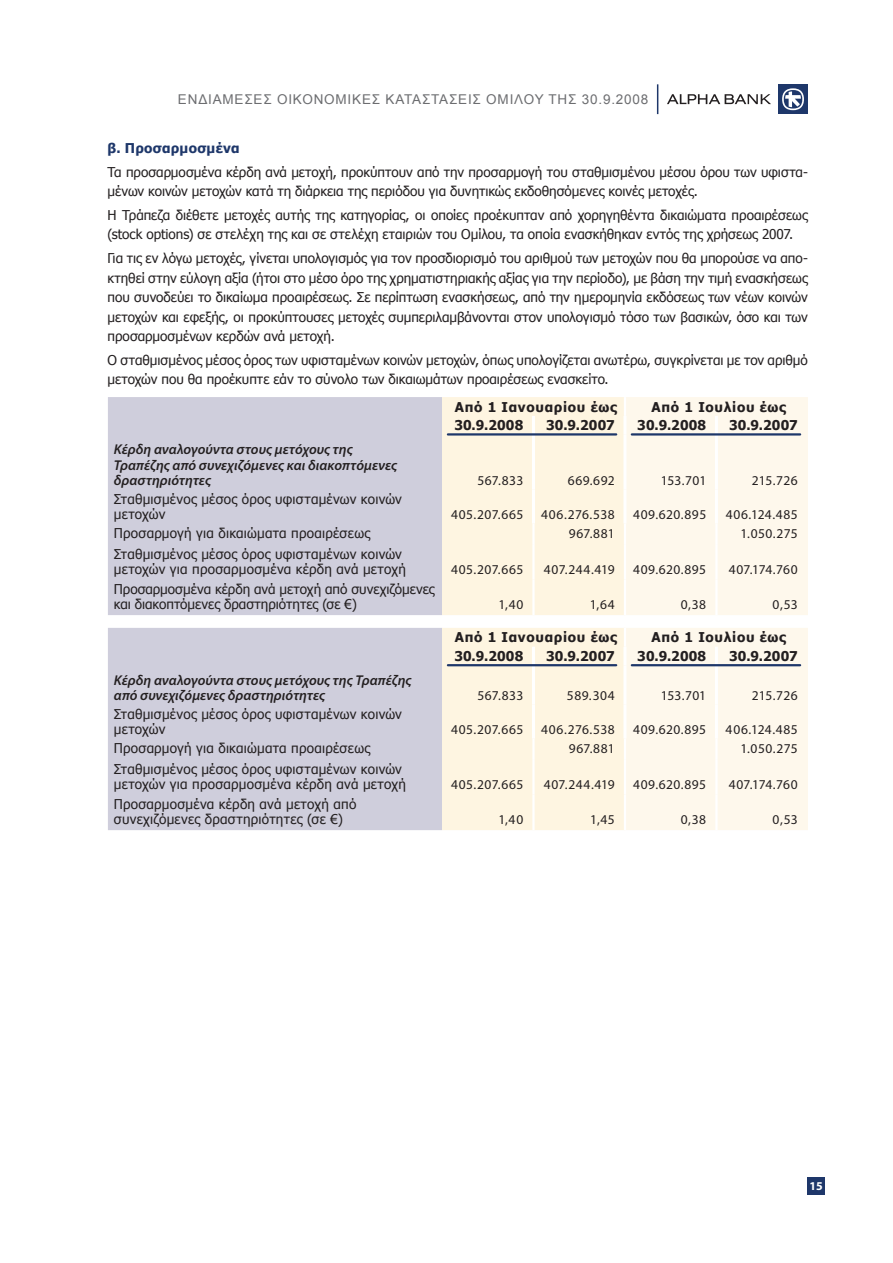
<style>
.page{position:relative;width:893px;height:1263px;background:#fff}
.page>*{position:absolute;margin:0;border:0;box-sizing:border-box;transform-origin:0 0}
.t1{font:italic 600 14.25px/15.8px "Myriad Pro";letter-spacing:.005em;color:#231f20}
.t2{font:13.5px/19.5px "Tahoma";color:#231f20}
.t3{font:13.5px/15px "Tahoma";letter-spacing:.02em;color:#231f20}
.t4{font:13.5px "Myriad Pro";letter-spacing:.035em;color:#231f20}
.t5{font:700 13.5px "Tahoma";letter-spacing:.05em;color:#231f20}
.t6{font:13.5px "Arial";letter-spacing:.06em;color:#6c6d70}
.t7{font:13.5px "Myriad Pro";letter-spacing:.015em;color:#231f20}
.t8{font:13.5px "Myriad Pro";letter-spacing:.01em;color:#231f20}
.t9{font:700 13.5px "Tahoma";letter-spacing:.025em;color:#1e376a}
.t10{font:700 12px "Myriad Pro";color:#fff}
</style>
<div class="page">
<div style="left:808px;top:1178px;width:17px;height:17px;background:#1e376a"></div>
<div style="left:778px;top:84px;width:30px;height:30px;background:#1e376a"></div>
<svg style="left:782px;top:88px;width:22px;height:22px"></svg>
<svg style="left:784px;top:90px;width:18px;height:19px"></svg>
<svg style="left:785px;top:91px;width:16px;height:16px"></svg>
<svg style="left:667px;top:94px;width:104px;height:10px"></svg>
<hr style="left:657px;top:84px;width:1px;height:30px;background:#1e376a">
<div style="left:108px;top:397px;width:334px;height:218px;background:#cfcedc"></div>
<svg style="left:442px;top:397px;width:366px;height:218px;background:#fdf6e6"></svg>
<hr style="left:448px;top:433px;width:168px;height:2px;background:#1e376a">
<hr style="left:632px;top:433px;width:168px;height:2px;background:#1e376a">
<div style="left:108px;top:628px;width:334px;height:202px;background:#cfcedc"></div>
<svg style="left:442px;top:628px;width:366px;height:202px;background:#fdf6e6"></svg>
<hr style="left:448px;top:664px;width:168px;height:2px;background:#1e376a">
<hr style="left:632px;top:664px;width:168px;height:2px;background:#1e376a">
<p class="t6" style="left:178px;top:91px;width:472px">ΕΝΔΙΑΜΕΣΕΣ ΟΙΚΟΝΟΜΙΚΕΣ ΚΑΤΑΣΤΑΣΕΙΣ ΟΜΙΛΟΥ ΤΗΣ 30.9.2008</p>
<p class="t9" style="left:108px;top:138px;width:134px">β. Προσαρμοσμένα</p>
<p class="t2" style="left:108px;top:161px;width:702px">Τα προσαρμοσμένα κέρδη ανά μετοχή, προκύπτουν από την προσαρμογή του σταθμισμένου μέσου όρου των υφιστα&shy;μένων κοινών μετοχών κατά τη διάρκεια της περιόδου για δυνητικώς εκδοθησόμενες κοινές μετοχές.</p>
<p class="t2" style="left:108px;top:204px;width:702px">Η Τράπεζα διέθετε μετοχές αυτής της κατηγορίας, οι οποίες προέκυπταν από χορηγηθέντα δικαιώματα προαιρέσεως (stock options) σε στελέχη της και σε στελέχη εταιριών του Ομίλου, τα οποία ενασκήθηκαν εντός της χρήσεως 2007.</p>
<p class="t2" style="left:108px;top:248px;width:702px;text-align:justify">Για τις εν λόγω μετοχές, γίνεται υπολογισμός για τον προσδιορισμό του αριθμού των μετοχών που θα μπορούσε να απο&shy;κτηθεί στην εύλογη αξία (ήτοι στο μέσο όρο της χρηματιστηριακής αξίας για την περίοδο), με βάση την τιμή ενασκήσεως που συνοδεύει το δικαίωμα προαιρέσεως. Σε περίπτωση ενασκήσεως, από την ημερομηνία εκδόσεως των νέων κοινών μετοχών και εφεξής, οι προκύπτουσες μετοχές συμπεριλαμβάνονται στον υπολογισμό τόσο των βασικών, όσο και των προσαρμοσμένων κερδών ανά μετοχή.</p>
<p class="t2" style="left:108px;top:349px;width:702px">Ο σταθμισμένος μέσος όρος των υφισταμένων κοινών μετοχών, όπως υπολογίζεται ανωτέρω, συγκρίνεται με τον αριθμό μετοχών που θα προέκυπτε εάν το σύνολο των δικαιωμάτων προαιρέσεως ενασκείτο.</p>
<p class="t5" style="left:455px;top:397px;width:164px">Από 1 Ιανουαρίου έως</p>
<p class="t5" style="left:651px;top:397px;width:136px">Από 1 Ιουλίου έως</p>
<p class="t5" style="left:454px;top:416px;width:70px">30.9.2008</p>
<p class="t5" style="left:546px;top:416px;width:70px">30.9.2007</p>
<p class="t5" style="left:637px;top:416px;width:70px">30.9.2008</p>
<p class="t5" style="left:729px;top:416px;width:70px">30.9.2007</p>
<p class="t1" style="left:114px;top:441px;width:285px">Κέρδη αναλογούντα στους μετόχους της<br>Τραπέζης από συνεχιζόμενες και διακοπτόμενες δραστηριότητες</p>
<p class="t4" style="left:477px;top:473px;width:47px">567.833</p>
<p class="t4" style="left:568px;top:473px;width:49px">669.692</p>
<p class="t4" style="left:661px;top:473px;width:47px">153.701</p>
<p class="t4" style="left:752px;top:473px;width:47px">215.726</p>
<p class="t3" style="left:114px;top:491px;width:290px">Σταθμισμένος μέσος όρος υφισταμένων κοινών μετοχών</p>
<p class="t4" style="left:451px;top:506px;width:74px">405.207.665</p>
<p class="t4" style="left:541px;top:506px;width:75px">406.276.538</p>
<p class="t4" style="left:633px;top:506px;width:75px">409.620.895</p>
<p class="t4" style="left:726px;top:506px;width:74px">406.124.485</p>
<p class="t3" style="left:114px;top:525px;width:258px">Προσαρμογή για δικαιώματα προαιρέσεως</p>
<p class="t4" style="left:569px;top:525px;width:48px">967.881</p>
<p class="t4" style="left:740px;top:525px;width:59px">1.050.275</p>
<p class="t3" style="left:114px;top:545px;width:294px">Σταθμισμένος μέσος όρος υφισταμένων κοινών μετοχών για προσαρμοσμένα κέρδη ανά μετοχή</p>
<p class="t4" style="left:451px;top:561px;width:74px">405.207.665</p>
<p class="t7" style="left:544px;top:561px;width:72px">407.244.419</p>
<p class="t4" style="left:633px;top:561px;width:75px">409.620.895</p>
<p class="t8" style="left:729px;top:561px;width:71px">407.174.760</p>
<p class="t2" style="left:114px;top:581px;width:322px;line-height:15px">Προσαρμοσμένα κέρδη ανά μετοχή από συνεχιζόμενες και διακοπτόμενες δραστηριότητες (σε €)</p>
<p class="t1" style="left:114px;top:672px;width:299px">Κέρδη αναλογούντα στους μετόχους της Τραπέζης από συνεχιζόμενες δραστηριότητες</p>
<p class="t3" style="left:114px;top:706px;width:290px">Σταθμισμένος μέσος όρος υφισταμένων κοινών μετοχών</p>
<p class="t4" style="left:498px;top:596px;width:26px">1,40</p>
<p class="t4" style="left:590px;top:596px;width:27px">1,64</p>
<p class="t4" style="left:681px;top:596px;width:27px">0,38</p>
<p class="t4" style="left:773px;top:596px;width:27px">0,53</p>
<p class="t5" style="left:455px;top:628px;width:164px">Από 1 Ιανουαρίου έως</p>
<p class="t5" style="left:651px;top:628px;width:136px">Από 1 Ιουλίου έως</p>
<p class="t5" style="left:454px;top:647px;width:70px">30.9.2008</p>
<p class="t5" style="left:546px;top:647px;width:70px">30.9.2007</p>
<p class="t5" style="left:637px;top:647px;width:70px">30.9.2008</p>
<p class="t5" style="left:729px;top:647px;width:70px">30.9.2007</p>
<p class="t4" style="left:477px;top:688px;width:47px">567.833</p>
<p class="t4" style="left:567px;top:688px;width:49px">589.304</p>
<p class="t4" style="left:661px;top:688px;width:47px">153.701</p>
<p class="t4" style="left:752px;top:688px;width:47px">215.726</p>
<p class="t4" style="left:451px;top:721px;width:74px">405.207.665</p>
<p class="t4" style="left:541px;top:721px;width:75px">406.276.538</p>
<p class="t4" style="left:633px;top:721px;width:75px">409.620.895</p>
<p class="t4" style="left:726px;top:721px;width:74px">406.124.485</p>
<p class="t3" style="left:114px;top:740px;width:258px">Προσαρμογή για δικαιώματα προαιρέσεως</p>
<p class="t4" style="left:569px;top:740px;width:48px">967.881</p>
<p class="t4" style="left:740px;top:740px;width:59px">1.050.275</p>
<p class="t3" style="left:114px;top:760px;width:294px">Σταθμισμένος μέσος όρος υφισταμένων κοινών μετοχών για προσαρμοσμένα κέρδη ανά μετοχή</p>
<p class="t4" style="left:451px;top:776px;width:74px">405.207.665</p>
<p class="t7" style="left:544px;top:776px;width:72px">407.244.419</p>
<p class="t4" style="left:633px;top:776px;width:75px">409.620.895</p>
<p class="t8" style="left:729px;top:776px;width:71px">407.174.760</p>
<p class="t3" style="left:114px;top:796px;width:244px">Προσαρμοσμένα κέρδη ανά μετοχή από συνεχιζόμενες δραστηριότητες (σε €)</p>
<p class="t4" style="left:498px;top:811px;width:26px">1,40</p>
<p class="t4" style="left:590px;top:811px;width:26px">1,45</p>
<p class="t4" style="left:681px;top:811px;width:27px">0,38</p>
<p class="t4" style="left:773px;top:811px;width:27px">0,53</p>
<p class="t10" style="left:809px;top:1178px;width:15px">15</p>
</div>
